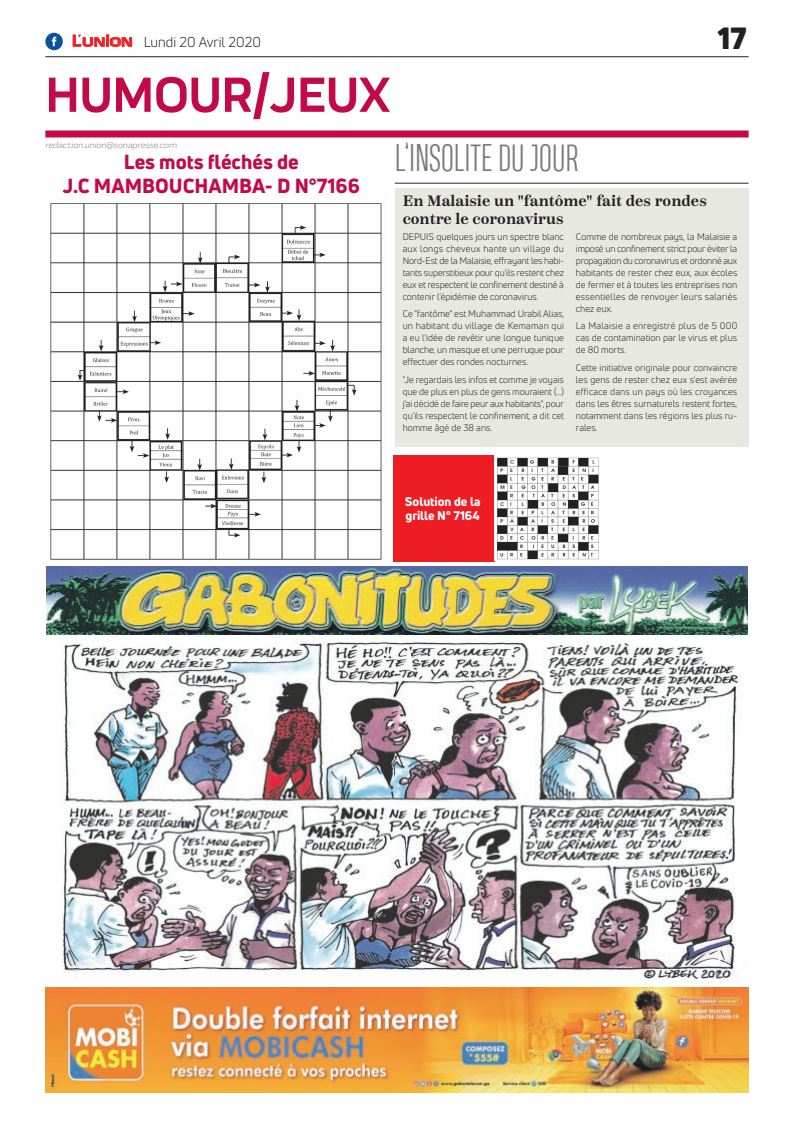
<style>
.page{position:relative;width:794px;height:1129px;background:#fff}
.page>*{position:absolute;margin:0;border:0;box-sizing:border-box;transform-origin:0 0}
.t1{font:700 51px "Praktika";color:#c30a49}
.t2{font:300 36px "Heading Compressed Pro";color:#7b7a7e}
.t3{font:900 30px "Uni Neue";color:#231f20}
.t4{font:800 20px/24px "Uni Neue";color:#c30a49;text-align:center}
.t5{font:600 15px/18px "Scotch Text";color:#231f20}
.t6{font:14px "Uni Neue";color:#231f20}
.t7{font:800 12.3px/14.8px "Uni Neue";color:#fff}
.t8{font:9.3px/12px "Uni Neue";color:#231f20;text-align:justify}
.t9{font:italic 9px "Praktika";color:#818386}
.s1{font-family:"Eurostile";font-weight:600;font-size:15px;color:#ee1d23}
.s2{font-family:"Eurostile";font-weight:600;font-size:11.4px;color:#ee1d23}
</style>
<div class="page">
<hr style="left:45px;top:56px;width:703px;height:1px;background:#231f20">
<div style="left:45px;top:130px;width:703px;height:7px;background:#c30a49"></div>
<svg style="left:72px;top:34px;width:60px;height:13px"></svg>
<div style="left:45px;top:33px;width:18px;height:17px;background:#08549e;border-radius:50%"></div>
<svg style="left:52px;top:37px;width:4px;height:9px"></svg>
<img style="left:50px;top:203px;width:332px;height:357px">
<hr style="left:395px;top:183px;width:353px;height:1px;background:#1f272b">
<img style="left:45px;top:987px;width:703px;height:104px">
<img style="left:46px;top:634px;width:701px;height:344px">
<img style="left:46px;top:566px;width:701px;height:68px">
<div style="left:393px;top:455px;width:102px;height:106px;background:#ee1d23"></div>
<img style="left:494px;top:455px;width:105px;height:106px">
<div style="left:395px;top:188px;width:353px;height:258px;background:#e7e8e2"></div>
<h3 class="t6" style="left:72px;top:33px;width:190px"><span class="s1">L</span><span class="s2">UNION</span> Lundi 20 Avril 2020</h3>
<h3 class="t3" style="left:717px;top:17px;width:30px">17</h3>
<h1 class="t1" style="left:45px;top:54px;width:347px">HUMOUR/JEUX</h1>
<p class="t9" style="left:45px;top:139px;width:133px">redaction.union@sonapresse.com</p>
<h3 class="t4" style="left:63px;top:149px;width:298px">Les mots fléchés de<br>J.C MAMBOUCHAMBA- D N°7166</h3>
<h2 class="t2" style="left:395px;top:137px;width:185px">L’INSOLITE DU JOUR</h2>
<h3 class="t5" style="left:403px;top:192px;width:306px">En Malaisie un "fantôme" fait des rondes contre le coronavirus</h3>
<p class="t8" style="left:403px;top:230px;width:163px">DEPUIS quelques jours un spectre blanc aux longs cheveux hante un village du Nord-Est de la Malaisie, effrayant les habi&shy;tants superstitieux pour qu'ils restent chez eux et respectent le confinement destiné à contenir l'épidémie de coronavirus.</p>
<p class="t8" style="left:403px;top:308px;width:163px">Ce "fantôme" est Muhammad Urabil Alias, un habitant du village de Kemaman qui a eu l'idée de revêtir une longue tunique blanche, un masque et une perruque pour effectuer des rondes nocturnes.</p>
<p class="t8" style="left:403px;top:373px;width:163px">"Je regardais les infos et comme je voyais que de plus en plus de gens mouraient (...) j'ai décidé de faire peur aux habitants", pour qu'ils respectent le confinement, a dit cet homme âgé de 38 ans.</p>
<p class="t8" style="left:576px;top:230px;width:163px">Comme de nombreux pays, la Malaisie a imposé un confinement strict pour éviter la propagation du coronavirus et ordonné aux habitants de rester chez eux, aux écoles de fermer et à toutes les entreprises non essentielles de renvoyer leurs salariés chez eux.</p>
<p class="t8" style="left:576px;top:320px;width:163px">La Malaisie a enregistré plus de 5 000 cas de contamination par le virus et plus de 80 morts.</p>
<p class="t8" style="left:576px;top:361px;width:163px">Cette initiative originale pour convaincre les gens de rester chez eux s'est avérée efficace dans un pays où les croyances dans les êtres surnaturels restent fortes, notamment dans les régions les plus ru&shy;rales.</p>
<h3 class="t7" style="left:405px;top:493px;width:77px">Solution de la grille N° 7164</h3>
</div>
